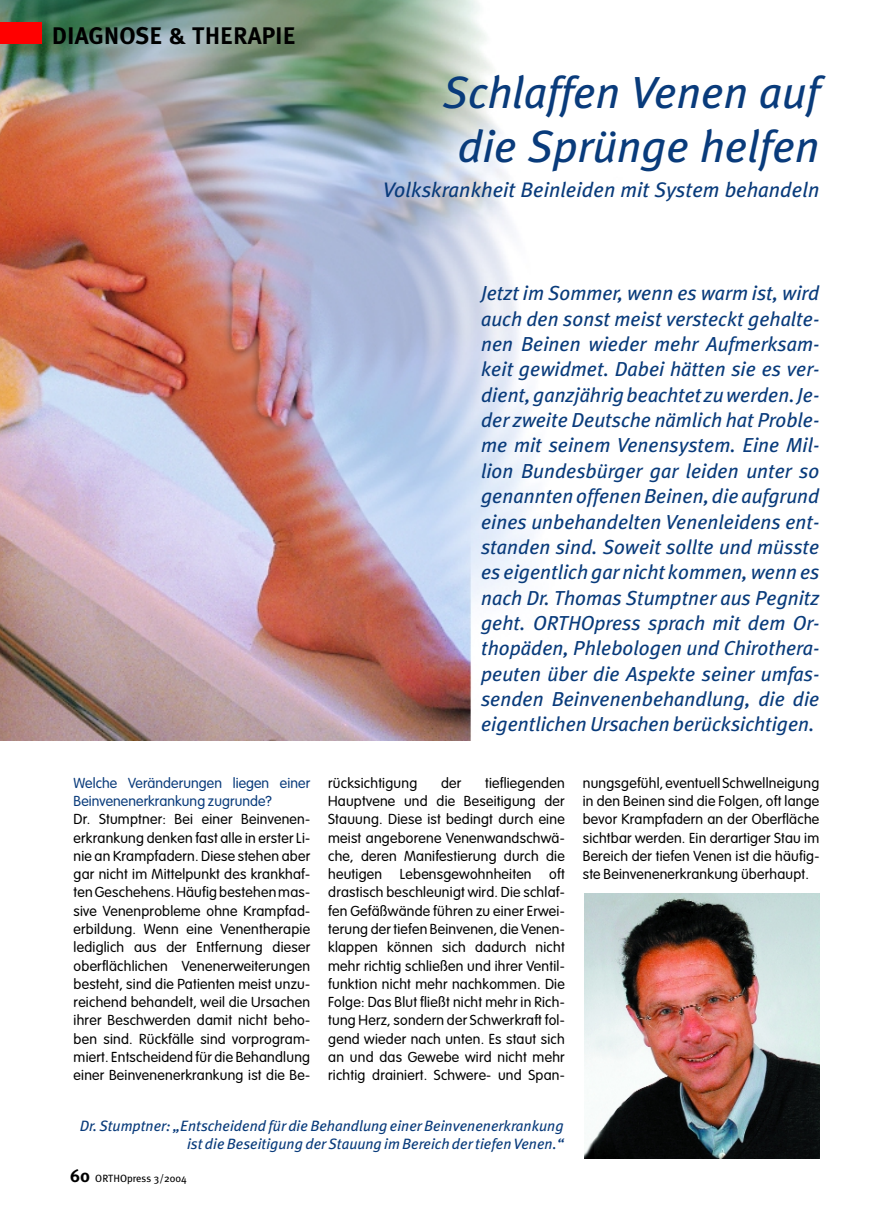
<style>
.page{position:relative;width:893px;height:1212px;background:#fff}
.page>*{position:absolute;margin:0;border:0;box-sizing:border-box;transform-origin:0 0}
.t1{font:italic 45px/54px "Meta Plus";color:#093b7b;text-align:center}
.t2{font:700 24px "Meta Plus";color:#000}
.t3{font:italic 21px "Meta Plus";color:#093b7b}
.t4{font:italic 20.25px/25.3px "Meta Plus";color:#093b7b;text-align:justify}
.t5{font:italic 15px/18px "Meta Plus";color:#093b7b;text-align:right}
.t6{font:300 14.25px/18.3px "VAG Rounded";letter-spacing:.015em;color:#000;text-align:justify}
.t7{font:300 14.25px/18.3px "VAG Rounded";letter-spacing:.005em;color:#093b7b}
.t8{font:10.5px "Meta Plus";color:#000}
.s1{font-weight:700;font-size:18px}
</style>
<div class="page">
<img style="left:0;top:0;width:535px;height:740px">
<div style="left:0;top:23px;width:42px;height:21px;background:#f00"></div>
<img style="left:585px;top:894px;width:234px;height:264px">
<h2 class="t2" style="left:52px;top:26px;width:245px">DIAGNOSE &amp; THERAPIE</h2>
<h1 class="t1" style="left:443px;top:68px;width:378px">Schlaffen Venen auf die Sprünge helfen</h1>
<h3 class="t3" style="left:383px;top:181px;width:438px">Volkskrankheit Beinleiden mit System behandeln</h3>
<p class="t7" style="left:74px;top:775px;width:238px">Welche Veränderungen liegen einer<br>Beinvenenerkrankung zugrunde?</p>
<p class="t6" style="left:74px;top:811px;width:238px">Dr. Stumptner: Bei einer Beinvenen&shy;erkrankung denken fast alle in erster Li&shy;nie an Krampfadern. Diese stehen aber gar nicht im Mittelpunkt des krankhaf&shy;ten Geschehens. Häufig bestehen mas&shy;sive Venenprobleme ohne Krampfad&shy;erbildung. Wenn eine Venentherapie lediglich aus der Entfernung dieser oberflächlichen Venenerweiterungen besteht, sind die Patienten meist unzu&shy;reichend behandelt, weil die Ursachen ihrer Beschwerden damit nicht beho&shy;ben sind. Rückfälle sind vorprogram&shy;miert. Entscheidend für die Behandlung einer Beinvenenerkrankung ist die Be-</p>
<p class="t4" style="left:481px;top:282px;width:340px">Jetzt im Sommer, wenn es warm ist, wird auch den sonst meist versteckt gehalte&shy;nen Beinen wieder mehr Aufmerksam&shy;keit gewidmet. Dabei hätten sie es ver&shy;dient, ganzjährig beachtet zu werden. Je&shy;der zweite Deutsche nämlich hat Proble&shy;me mit seinem Venensystem. Eine Mil&shy;lion Bundesbürger gar leiden unter so genannten offenen Beinen, die aufgrund eines unbehandelten Venenleidens ent&shy;standen sind. Soweit sollte und müsste es eigentlich gar nicht kommen, wenn es nach Dr. Thomas Stumptner aus Pegnitz geht. ORTHOpress sprach mit dem Or&shy;thopäden, Phlebologen und Chirothera&shy;peuten über die Aspekte seiner umfas&shy;senden Beinvenenbehandlung, die die eigentlichen Ursachen berücksichtigen.</p>
<p class="t6" style="left:328px;top:775px;width:238px;text-indent:157px">tiefliegenden Hauptvene und die Beseitigung der Stauung. Diese ist bedingt durch eine meist angeborene Venenwandschwä&shy;che, deren Manifestierung durch die heutigen Lebensgewohnheiten oft drastisch beschleunigt wird. Die schlaf&shy;fen Gefäßwände führen zu einer Erwei&shy;terung der tiefen Beinvenen, die Venen&shy;klappen können sich dadurch nicht mehr richtig schließen und ihrer Ventil&shy;funktion nicht mehr nachkommen. Die Folge: Das Blut fließt nicht mehr in Rich&shy;tung Herz, sondern der Schwerkraft fol&shy;gend wieder nach unten. Es staut sich an und das Gewebe wird nicht mehr richtig drainiert. Schwere- und Span-</p>
<p class="t6" style="left:582px;top:775px;width:238px">nungsgefühl, eventuell Schwellneigung in den Beinen sind die Folgen, oft lange bevor Krampfadern an der Oberfläche sichtbar werden. Ein derartiger Stau im Bereich der tiefen Venen ist die häufig&shy;ste Beinvenenerkrankung überhaupt.</p>
<p class="t6" style="left:328px;top:775px;width:91px">rücksichtigung</p>
<p class="t6" style="left:441px;top:775px;width:22px">der</p>
<p class="t5" style="left:80px;top:1117px;width:485px">Dr. Stumptner: „Entscheidend für die Behandlung einer Beinvenenerkrankung ist die Beseitigung der Stauung im Bereich der tiefen Venen.“</p>
<p class="t8" style="left:70px;top:1174px;width:118px"><span class="s1">60</span> ORTHOpress 3/2004</p>
</div>
